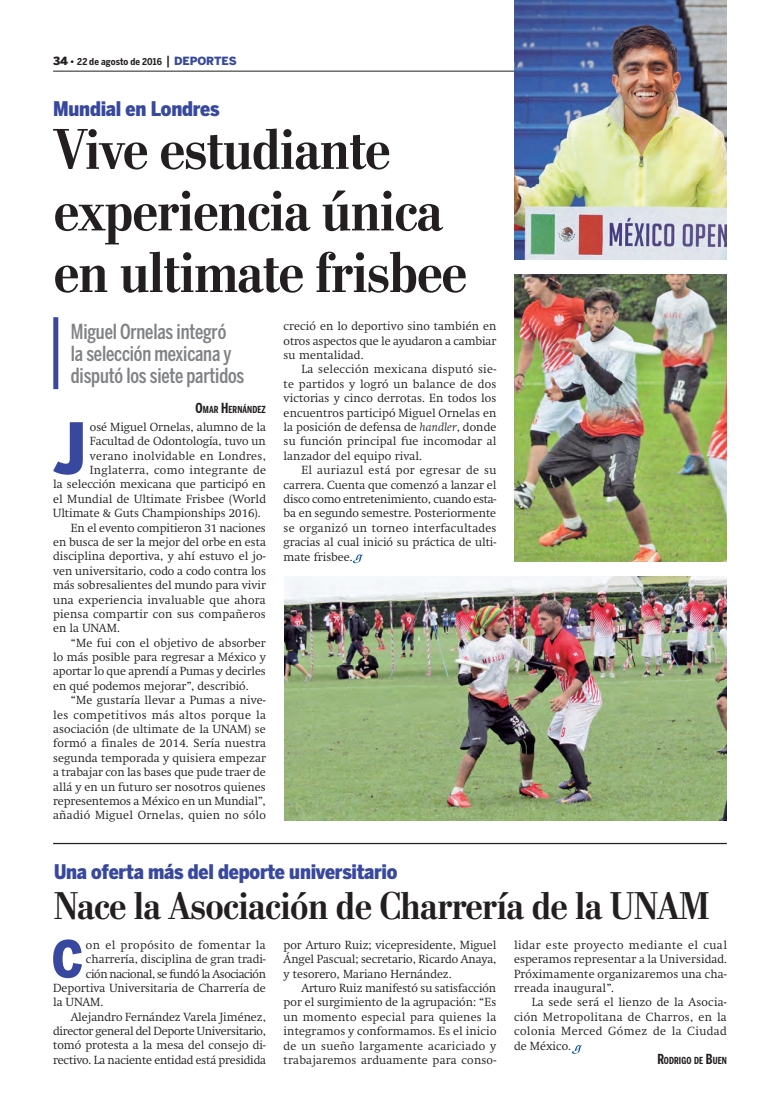
<style>
.page{position:relative;width:780px;height:1117px;background:#fff}
.page>*{position:absolute;margin:0;border:0;box-sizing:border-box;transform-origin:0 0}
._3_0_Tex_Cap_4_COLOR{font:900 69.88px "Benton Sans Cond";color:#37489e}
._1_0_Cabeza_Principa{font:700 57.5px/61.5px "Stilson";color:#231f20}
._3_0_Tex_Cap_4_COLOR-2{font:900 50.5px "Benton Sans Cond";color:#37489e}
._1_0_Cabeza_Secundar{font:700 38.75px "Stilson";color:#231f20}
._2_0_Sumario{font:500 20.62px/21.9px "Benton Sans Comp";letter-spacing:-.01em;color:#808285}
._0_0_Balazo{font:900 20px "Benton Sans Cond";letter-spacing:-.015em;color:#37489e}
._3_0_Texto{font:300 11.62px/14.4px "Swift";letter-spacing:.01em;color:#231f20;text-align:justify}
._3_0_Tex_Cap_4_COLOR-3{font:300 11.62px "Swift";color:#231f20}
._3_0_Tex_Cap_4_COLOR-4{font:300 11.62px "Swift";letter-spacing:.03em;color:#231f20}
._3_0_Tex_Cap_4_COLOR-5{font:300 11.62px "Swift";letter-spacing:-.03em;color:#231f20}
._3_0_Tex_Cap_4_COLOR-6{font:300 11.62px "Swift";letter-spacing:.035em;color:#231f20}
._4_0_Crédito_nota_in{font:700 9.62px "Benton Sans Comp";letter-spacing:.01em;color:#231f20}
._4_0_Crédito_nota{font:700 9.62px "Benton Sans Comp";letter-spacing:.01em;color:#231f20}
._9_0_Folio_Fecha{font:700 9.38px "Benton Sans Cond";letter-spacing:.005em;color:#231f20}
.s1{font-family:"Benton Sans";font-weight:900;font-size:11.25px}
.s2{font-family:"Benton Sans";font-weight:900}
.s3{font-weight:500;font-size:12.5px}
.s4{font-family:"Benton Sans";font-weight:900;font-size:11.25px;color:#37489e}
.s5{font-size:13.75px}
.s6{font-style:italic}
</style>
<div class="page">
<hr style="left:53px;top:71px;width:673px;height:1px;background:#231f20">
<svg style="left:572px;top:1045px;width:10px;height:8px"></svg>
<div style="left:53px;top:317px;width:5px;height:72px;background:#37489e"></div>
<img style="left:514px;top:0;width:212px;height:259px">
<img style="left:514px;top:274px;width:212px;height:287px">
<svg style="left:353px;top:554px;width:10px;height:9px"></svg>
<img style="left:284px;top:576px;width:442px;height:244px">
<hr style="left:53px;top:842px;width:673px;height:1px;background:#231f20">
<p class="_9_0_Folio_Fecha" style="left:53px;top:56px;width:185px"><span class="s1">34</span> <span class="s2">•</span> 22 de agosto de 2016 <span class="s3">|</span> <span class="s4">DEPORTES</span></p>
<p class="_0_0_Balazo" style="left:53px;top:97px;width:168px">Mundial en Londres</p>
<p class="_1_0_Cabeza_Principa" style="left:54px;top:118px;width:414px">Vive estudiante experiencia única en ultimate frisbee</p>
<p class="_2_0_Sumario" style="left:71px;top:321px;width:175px">Miguel Ornelas integró<br>la selección mexicana y disputó los siete partidos</p>
<p class="_4_0_Crédito_nota" style="left:195px;top:404px;width:72px"><span class="s5">O</span>MAR <span class="s5">H</span>ERNÁNDEZ</p>
<p class="_3_0_Tex_Cap_4_COLOR" style="left:53px;top:407px;width:34px">J</p>
<p class="_3_0_Tex_Cap_4_COLOR-3" style="left:90px;top:420px;width:177px">osé Miguel Ornelas, alumno de la</p>
<p class="_3_0_Texto" style="left:283px;top:319px;width:214px">creció en lo deportivo sino también en otros aspectos que le ayudaron a cambiar su mentalidad.</p>
<p class="_3_0_Texto" style="left:283px;top:362px;width:214px;text-indent:18px">La selección mexicana disputó sie&shy;te partidos y logró un balance de dos victorias y cinco derrotas. En todos los encuentros participó Miguel Ornelas en la posición de defensa de <span class="s6">handler</span>, donde su función principal fue incomodar al lanzador del equipo rival.</p>
<p class="_3_0_Texto" style="left:283px;top:463px;width:214px;text-indent:18px">El auriazul está por egresar de su carrera. Cuenta que comenzó a lanzar el disco como entretenimiento, cuando esta&shy;ba en segundo semestre. Posteriormente se organizó un torneo interfacultades gracias al cual inició su práctica de ulti&shy;mate frisbee.</p>
<p class="_3_0_Tex_Cap_4_COLOR-3" style="left:90px;top:434px;width:177px">Facultad de Odontología, tuvo un</p>
<p class="_3_0_Tex_Cap_4_COLOR-4" style="left:90px;top:448px;width:177px">verano inolvidable en Londres,</p>
<p class="_3_0_Tex_Cap_4_COLOR-4" style="left:90px;top:463px;width:177px">Inglaterra, como integrante de</p>
<p class="_3_0_Tex_Cap_4_COLOR-3" style="left:53px;top:477px;width:214px">la selección mexicana que participó en</p>
<p class="_3_0_Tex_Cap_4_COLOR-3" style="left:53px;top:492px;width:214px">el Mundial de Ultimate Frisbee (World</p>
<p class="_3_0_Tex_Cap_4_COLOR-3" style="left:53px;top:506px;width:209px">Ultimate &amp; Guts Championships 2016).</p>
<p class="_3_0_Texto" style="left:53px;top:520px;width:214px;text-indent:18px">En el evento compitieron 31 naciones en busca de ser la mejor del orbe en esta disciplina deportiva, y ahí estuvo el jo&shy;ven universitario, codo a codo contra los más sobresalientes del mundo para vivir una experiencia invaluable que ahora piensa compartir con sus compañeros en la UNAM.</p>
<p class="_3_0_Texto" style="left:53px;top:635px;width:214px;text-indent:18px">“Me fui con el objetivo de absorber lo más posible para regresar a México y aportar lo que aprendí a Pumas y decirles en qué podemos mejorar”, describió.</p>
<p class="_3_0_Texto" style="left:53px;top:693px;width:214px;text-indent:18px">“Me gustaría llevar a Pumas a nive&shy;les competitivos más altos porque la asociación (de ultimate de la UNAM) se formó a finales de 2014. Sería nuestra segunda temporada y quisiera empezar a trabajar con las bases que pude traer de allá y en un futuro ser nosotros quienes representemos a México en un Mundial”, añadió Miguel Ornelas, quien no sólo</p>
<p class="_0_0_Balazo" style="left:54px;top:859px;width:345px">Una oferta más del deporte universitario</p>
<p class="_1_0_Cabeza_Secundar" style="left:54px;top:882px;width:657px">Nace la Asociación de Charrería de la UNAM</p>
<p class="_3_0_Tex_Cap_4_COLOR-2" style="left:52px;top:929px;width:33px">C</p>
<p class="_3_0_Tex_Cap_4_COLOR-6" style="left:86px;top:937px;width:181px">on el propósito de fomentar la</p>
<p class="_3_0_Tex_Cap_4_COLOR-3" style="left:86px;top:952px;width:181px">charrería, disciplina de gran tradi-</p>
<p class="_3_0_Tex_Cap_4_COLOR-5" style="left:86px;top:966px;width:181px">ción nacional, se fundó la Asociación</p>
<p class="_3_0_Tex_Cap_4_COLOR-3" style="left:53px;top:980px;width:214px">Deportiva Universitaria de Charrería de</p>
<p class="_3_0_Tex_Cap_4_COLOR-3" style="left:53px;top:995px;width:52px">la UNAM.</p>
<p class="_3_0_Texto" style="left:53px;top:1009px;width:214px;text-indent:18px">Alejandro Fernández Varela Jiménez, director general del Deporte Universitario, tomó protesta a la mesa del consejo di&shy;rectivo. La naciente entidad está presidida</p>
<p class="_3_0_Texto" style="left:283px;top:937px;width:214px">por Arturo Ruiz; vicepresidente, Miguel Ángel Pascual; secretario, Ricardo Anaya, y tesorero, Mariano Hernández.</p>
<p class="_3_0_Texto" style="left:283px;top:980px;width:214px;text-indent:18px">Arturo Ruiz manifestó su satisfacción por el surgimiento de la agrupación: “Es un momento especial para quienes la integramos y conformamos. Es el inicio de un sueño largamente acariciado y trabajaremos arduamente para conso-</p>
<p class="_3_0_Texto" style="left:514px;top:937px;width:214px">lidar este proyecto mediante el cual esperamos representar a la Universidad.<br>Próximamente organizaremos una cha&shy;rreada inaugural”.</p>
<p class="_3_0_Texto" style="left:514px;top:994px;width:214px;text-indent:18px">La sede será el lienzo de la Asocia&shy;ción Metropolitana de Charros, en la colonia Merced Gómez de la Ciudad de México.</p>
<p class="_4_0_Crédito_nota_in" style="left:657px;top:1054px;width:71px"><span class="s5">R</span>ODRIGO DE <span class="s5">B</span>UEN</p>
</div>
